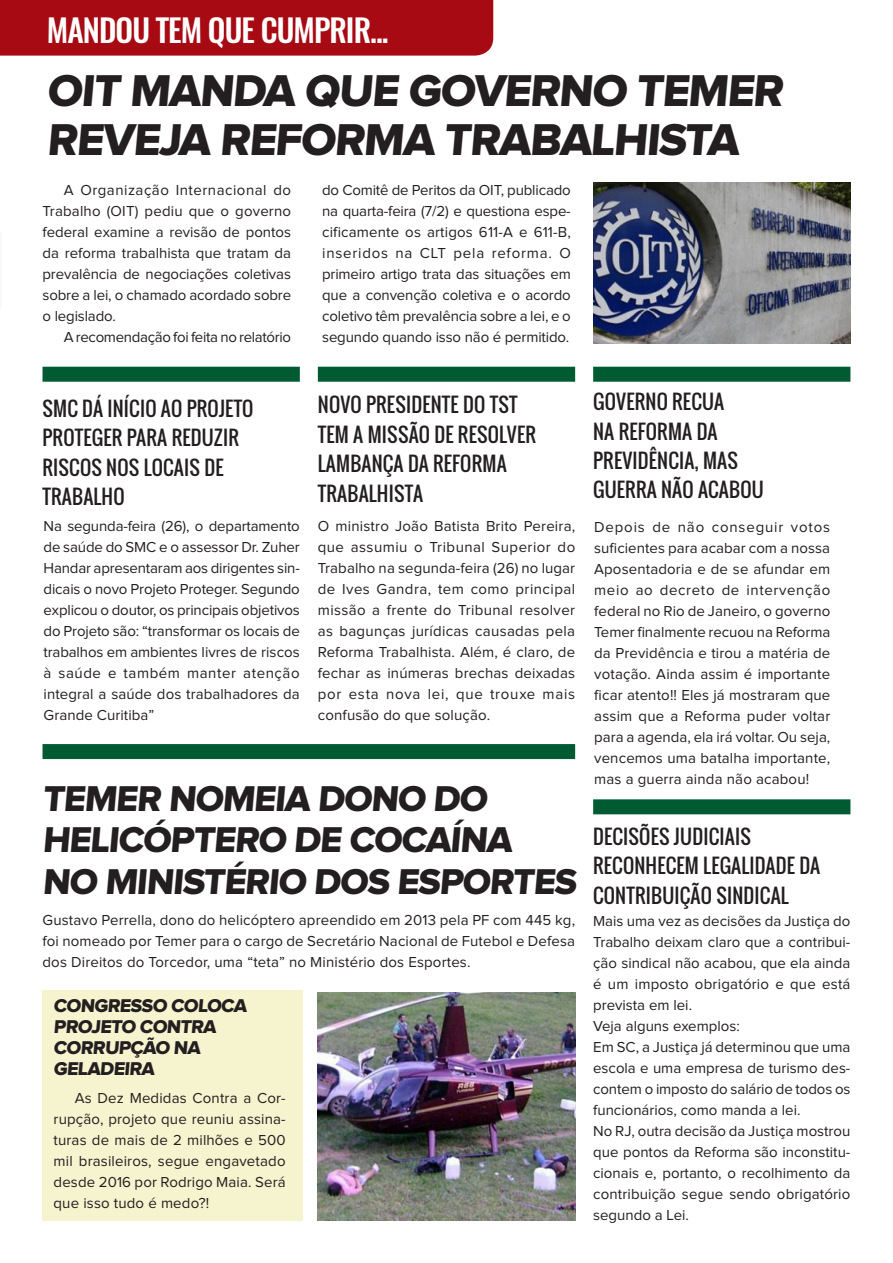
<style>
.page{position:relative;width:893px;height:1263px;background:#fff}
.page>*{position:absolute;margin:0;border:0;box-sizing:border-box;transform-origin:0 0}
.sub_18{font:46.2px/49.5px "Proxima Nova Extrabld";letter-spacing:-.03em;color:#231f20}
.sub_18-2{font:37.2px/41.7px "Proxima Nova Extrabld";color:#231f20}
.titulo1{font:500 31.5px "Oswald";letter-spacing:-.03em;color:#fff}
.titulo1-2{font:19.5px/29.4px "Oswald";letter-spacing:.01em;color:#231f20}
.sub_18-3{font:19.2px/21px "Proxima Nova Extrabld";color:#231f20}
.Mat_9{font:15px/21px "Proxima Nova";letter-spacing:.005em;color:#231f20;text-align:justify}
.Mat_9-2{font:15px "Proxima Nova";letter-spacing:-.02em;color:#231f20}
</style>
<div class="page">
<div style="left:43px;top:990px;width:260px;height:230px;background:#f6f3cf"></div>
<div style="left:0;top:0;width:493px;height:56px;background:#a70a12"></div>
<img style="left:593px;top:183px;width:257px;height:161px">
<img style="left:318px;top:992px;width:257px;height:228px">
<div style="left:43px;top:367px;width:257px;height:15px;background:#005b33"></div>
<div style="left:318px;top:367px;width:257px;height:15px;background:#005b33"></div>
<div style="left:593px;top:367px;width:257px;height:15px;background:#005b33"></div>
<div style="left:593px;top:799px;width:257px;height:15px;background:#005b33"></div>
<div style="left:43px;top:744px;width:532px;height:15px;background:#005b33"></div>
<p class="titulo1" style="left:47px;top:8px;width:343px">MANDOU TEM QUE CUMPRIR...</p>
<p class="sub_18" style="left:47px;top:68px;width:742px">OIT MANDA QUE GOVERNO TEMER<br>REVEJA REFORMA TRABALHISTA</p>
<p class="Mat_9" style="left:43px;top:180px;width:250px;text-indent:21px">A Organização Internacional do Trabalho (OIT) pediu que o governo federal examine a revisão de pontos da reforma trabalhista que tratam da prevalência de negociações coletivas sobre a lei, o chamado acordado sobre o legislado.</p>
<p class="Mat_9-2" style="left:64px;top:330px;width:229px">A recomendação foi feita no relatório</p>
<p class="Mat_9" style="left:322px;top:180px;width:250px">do Comitê de Peritos da OIT, publicado na quarta-feira (7/2) e questiona espe&shy;cificamente os artigos 611-A e 611-B, inseridos na CLT pela reforma. O primeiro artigo trata das situações em que a convenção coletiva e o acordo coletivo têm prevalência sobre a lei, e o segundo quando isso não é permitido.</p>
<p class="titulo1-2" style="left:43px;top:394px;width:212px">SMC DÁ INÍCIO AO PROJETO<br>PROTEGER PARA REDUZIR<br>RISCOS NOS LOCAIS DE<br>TRABALHO</p>
<p class="Mat_9" style="left:44px;top:516px;width:258px">Na segunda-feira (26), o departamento de saúde do SMC e o assessor Dr. Zuher Handar apresentaram aos dirigentes sin&shy;dicais o novo Projeto Proteger. Segundo explicou o doutor, os principais objetivos do Projeto são: “transformar os locais de trabalhos em ambientes livres de riscos à saúde e também manter atenção integral a saúde dos trabalhadores da Grande Curitiba”</p>
<p class="titulo1-2" style="left:318px;top:390px;width:220px">NOVO PRESIDENTE DO TST<br>TEM A MISSÃO DE RESOLVER<br>LAMBANÇA DA REFORMA<br>TRABALHISTA</p>
<p class="Mat_9" style="left:318px;top:516px;width:259px">O ministro João Batista Brito Pereira, que assumiu o Tribunal Superior do Trabalho na segunda-feira (26) no lugar de Ives Gandra, tem como principal missão a frente do Tribunal resolver as bagunças jurídicas causadas pela Reforma Trabalhista. Além, é claro, de fechar as inúmeras brechas deixadas por esta nova lei, que trouxe mais confusão do que solução.</p>
<p class="sub_18-2" style="left:43px;top:779px;width:539px">TEMER NOMEIA DONO DO<br>HELICÓPTERO DE COCAÍNA<br>NO MINISTÉRIO DOS ESPORTES</p>
<p class="Mat_9" style="left:43px;top:910px;width:534px">Gustavo Perrella, dono do helicóptero apreendido em 2013 pela PF com 445 kg, foi nomeado por Temer para o cargo de Secretário Nacional de Futebol e Defesa dos Direitos do Torcedor, uma “teta” no Ministério dos Esportes.</p>
<p class="sub_18-3" style="left:54px;top:996px;width:195px">CONGRESSO COLOCA<br>PROJETO CONTRA</p>
<p class="sub_18-3" style="left:54px;top:1038px;width:148px">CORRUPÇÃO NA<br>GELADEIRA</p>
<p class="Mat_9" style="left:54px;top:1088px;width:234px;text-indent:21px">As Dez Medidas Contra a Cor&shy;rupção, projeto que reuniu assina&shy;turas de mais de 2 milhões e 500 mil brasileiros, segue engavetado desde 2016 por Rodrigo Maia. Será que isso tudo é medo?!</p>
<p class="titulo1-2" style="left:593px;top:387px;width:172px">GOVERNO RECUA<br>NA REFORMA DA<br>PREVIDÊNCIA, MAS<br>GUERRA NÃO ACABOU</p>
<p class="Mat_9" style="left:594px;top:517px;width:238px">Depois de não conseguir votos suficientes para acabar com a nossa Aposentadoria e de se afundar em meio ao decreto de intervenção federal no Rio de Janeiro, o governo Temer finalmente recuou na Reforma da Previdência e tirou a matéria de votação. Ainda assim é importante ficar atento!! Eles já mostraram que assim que a Reforma puder voltar para a agenda, ela irá voltar. Ou seja, vencemos uma batalha importante, mas a guerra ainda não acabou!</p>
<p class="titulo1-2" style="left:593px;top:822px;width:229px">DECISÕES JUDICIAIS<br>RECONHECEM LEGALIDADE DA<br>CONTRIBUIÇÃO SINDICAL</p>
<p class="Mat_9" style="left:593px;top:911px;width:259px">Mais uma vez as decisões da Justiça do Trabalho deixam claro que a contribui&shy;ção sindical não acabou, que ela ainda é um imposto obrigatório e que está prevista em lei.</p>
<p class="Mat_9" style="left:593px;top:1016px;width:148px">Veja alguns exemplos:</p>
<p class="Mat_9" style="left:593px;top:1037px;width:259px">Em SC, a Justiça já determinou que uma escola e uma empresa de turismo des&shy;contem o imposto do salário de todos os funcionários, como manda a lei.</p>
<p class="Mat_9" style="left:593px;top:1121px;width:259px">No RJ, outra decisão da Justiça mostrou que pontos da Reforma são inconstitu&shy;cionais e, portanto, o recolhimento da contribuição segue sendo obrigatório segundo a Lei.</p>
</div>
